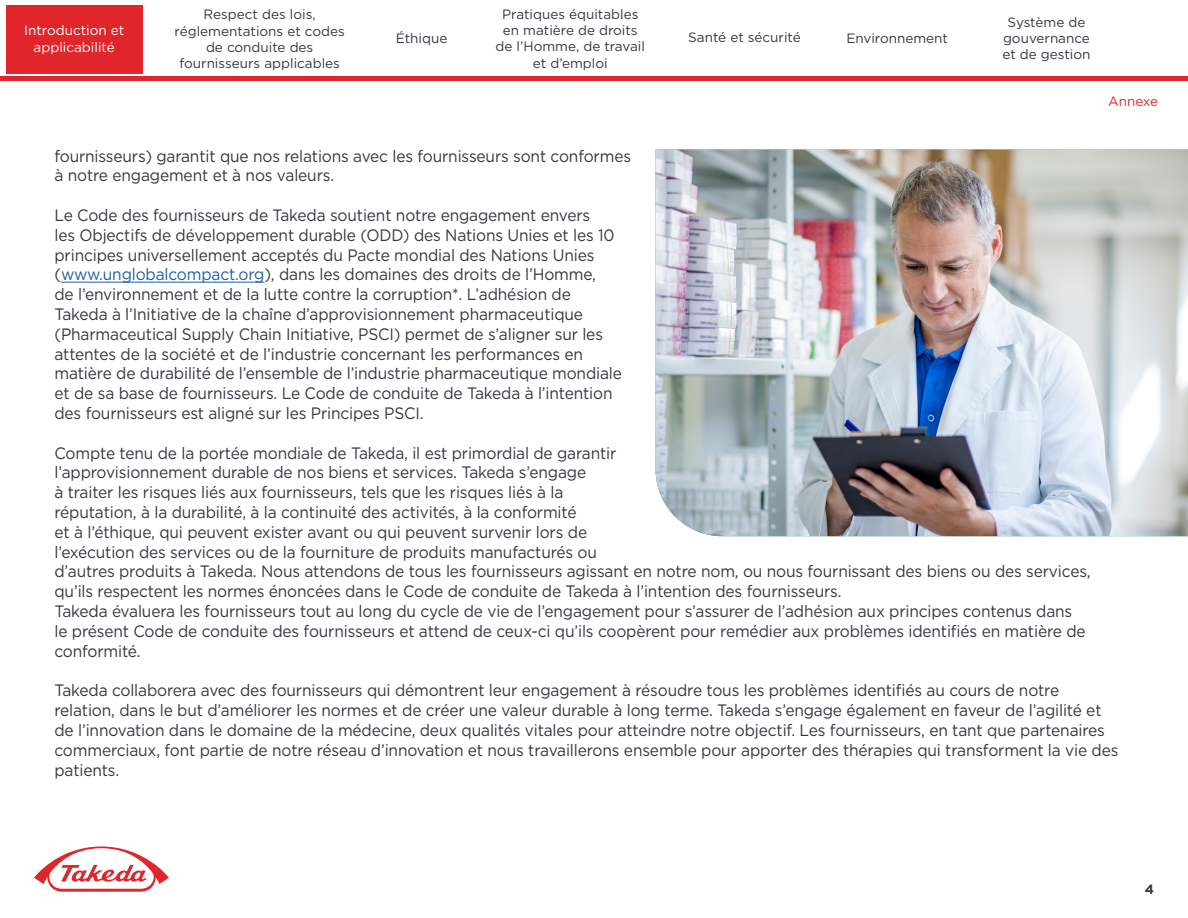
<style>
.page{position:relative;width:1188px;height:918px;background:#fff}
.page>*{position:absolute;margin:0;border:0;box-sizing:border-box;transform-origin:0 0}
.t1{font:16.5px/19.8px "Gotham";letter-spacing:-.01em;color:#34373f;scale:.94 1}
.t2{font:13.5px/16.2px "Gotham";color:#34373f;text-align:center}
.t3{font:13.5px/16.2px "Gotham";color:#fff;text-align:center}
.t4{font:13.5px "Gotham";color:#e02629}
.t5{font:700 13.5px "Gotham";color:#34373f}
.s1{color:#215e9e}
</style>
<div class="page">
<svg style="left:34px;top:846px;width:135px;height:46px"></svg>
<hr style="left:0;top:77px;width:1188px;height:4px;background:#e0262a">
<div style="left:7px;top:5px;width:136px;height:68px;background:#e0262a"></div>
<hr style="left:61px;top:282px;width:203px;height:1px;background:#215e9e">
<img style="left:656px;top:150px;width:532px;height:386px">
<p class="t3" style="left:24px;top:22px;width:102px">Introduction et applicabilité</p>
<p class="t2" style="left:175px;top:6px;width:172px">Respect des lois, réglementations et codes de conduite des fournisseurs applicables</p>
<p class="t2" style="left:496px;top:6px;width:151px">Pratiques équitables en matière de droits de l’Homme, de travail et d’emploi</p>
<p class="t2" style="left:396px;top:30px;width:53px">Éthique</p>
<p class="t2" style="left:688px;top:29px;width:114px">Santé et sécurité</p>
<p class="t2" style="left:846px;top:30px;width:103px">Environnement</p>
<p class="t2" style="left:1002px;top:13px;width:90px">Système de gouvernance et de gestion</p>
<p class="t4" style="left:1108px;top:92px;width:52px">Annexe</p>
<p class="t1" style="left:54px;top:146px;width:615px">fournisseurs) garantit que nos relations avec les fournisseurs sont conformes à notre engagement et à nos valeurs.</p>
<p class="t1" style="left:54px;top:205px;width:605px">Le Code des fournisseurs de Takeda soutient notre engagement envers<br>les Objectifs de développement durable (ODD) des Nations Unies et les 10 principes universellement acceptés du Pacte mondial des Nations Unies (<span class="s1">www.unglobalcompact.org</span>), dans les domaines des droits de l’Homme,<br>de l’environnement et de la lutte contre la corruption*. L’adhésion de Takeda à l’Initiative de la chaîne d’approvisionnement pharmaceutique (Pharmaceutical Supply Chain Initiative, PSCI) permet de s’aligner sur les attentes de la société et de l’industrie concernant les performances en matière de durabilité de l’ensemble de l’industrie pharmaceutique mondiale et de sa base de fournisseurs. Le Code de conduite de Takeda à l’intention des fournisseurs est aligné sur les Principes PSCI.</p>
<p class="t1" style="left:54px;top:443px;width:1104px">Compte tenu de la portée mondiale de Takeda, il est primordial de garantir<br>l’approvisionnement durable de nos biens et services. Takeda s’engage<br>à traiter les risques liés aux fournisseurs, tels que les risques liés à la<br>réputation, à la durabilité, à la continuité des activités, à la conformité<br>et à l’éthique, qui peuvent exister avant ou qui peuvent survenir lors de<br>l’exécution des services ou de la fourniture de produits manufacturés ou<br>d’autres produits à Takeda. Nous attendons de tous les fournisseurs agissant en notre nom, ou nous fournissant des biens ou des services, qu’ils respectent les normes énoncées dans le Code de conduite de Takeda à l’intention des fournisseurs.<br>Takeda évaluera les fournisseurs tout au long du cycle de vie de l’engagement pour s’assurer de l’adhésion aux principes contenus dans<br>le présent Code de conduite des fournisseurs et attend de ceux-ci qu’ils coopèrent pour remédier aux problèmes identifiés en matière de conformité.</p>
<p class="t1" style="left:54px;top:680px;width:1133px">Takeda collaborera avec des fournisseurs qui démontrent leur engagement à résoudre tous les problèmes identifiés au cours de notre relation, dans le but d’améliorer les normes et de créer une valeur durable à long terme. Takeda s’engage également en faveur de l’agilité et de l’innovation dans le domaine de la médecine, deux qualités vitales pour atteindre notre objectif. Les fournisseurs, en tant que partenaires commerciaux, font partie de notre réseau d’innovation et nous travaillerons ensemble pour apporter des thérapies qui transforment la vie des patients.</p>
<p class="t5" style="left:1145px;top:880px;width:11px">4</p>
</div>
